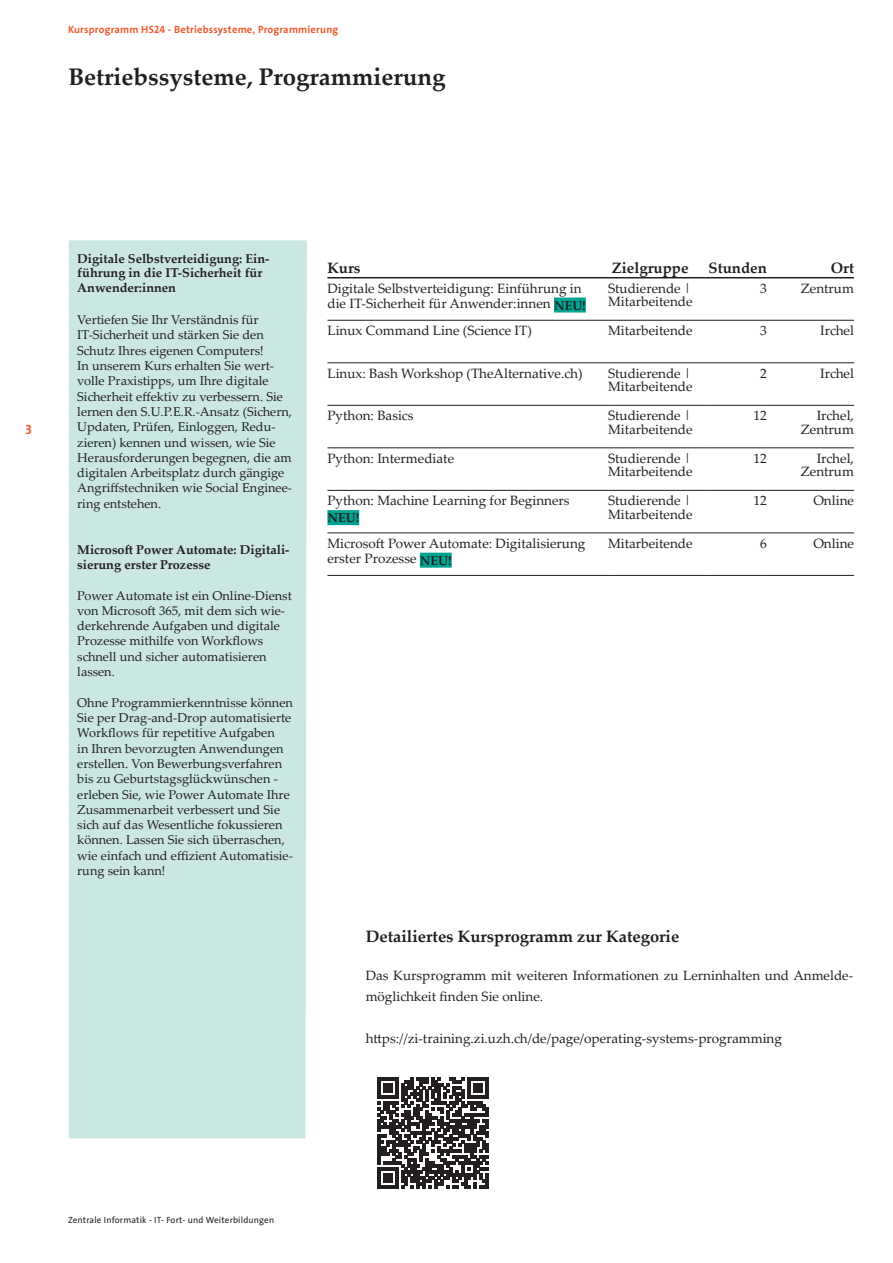
<style>
.page{position:relative;width:893px;height:1263px;background:#fff}
.page>*{position:absolute;margin:0;border:0;box-sizing:border-box;transform-origin:0 0}
.t1{font:700 24px "Palatino Linotype";color:#231f20}
.t2{font:700 16.5px "Palatino Linotype";color:#231f20}
.t3{font:700 15px "Palatino Linotype";color:#231f20}
.t4{font:13.5px/13.5px "Palatino Linotype";color:#231f20}
.t5{font:13.5px "The Sans LP7 Bld";color:#f1592f}
.t6{font:12.75px/15.3px "Palatino Linotype";color:#231f20}
.t7{font:700 12.75px/13.5px "Palatino Linotype";color:#231f20}
.t8{font:10.5px "The Sans LP7 Bld";letter-spacing:.02em;color:#f1592f}
.t9{font:9px "The Sans LP5 Plain";letter-spacing:.02em;color:#231f20}
</style>
<div class="page">
<hr style="left:608px;top:277px;width:98px;height:1px;background:#231f20">
<hr style="left:327px;top:320px;width:281px;height:1px;background:#231f20">
<hr style="left:327px;top:362px;width:281px;height:1px;background:#231f20">
<hr style="left:327px;top:405px;width:281px;height:1px;background:#231f20">
<hr style="left:327px;top:448px;width:281px;height:1px;background:#231f20">
<hr style="left:327px;top:533px;width:281px;height:1px;background:#231f20">
<hr style="left:327px;top:575px;width:281px;height:1px;background:#231f20">
<hr style="left:706px;top:277px;width:61px;height:1px;background:#231f20">
<hr style="left:767px;top:277px;width:87px;height:1px;background:#231f20">
<hr style="left:608px;top:490px;width:98px;height:1px;background:#231f20">
<hr style="left:706px;top:490px;width:61px;height:1px;background:#231f20">
<hr style="left:767px;top:490px;width:87px;height:1px;background:#231f20">
<hr style="left:608px;top:320px;width:98px;height:1px;background:#231f20">
<hr style="left:608px;top:362px;width:98px;height:1px;background:#231f20">
<hr style="left:608px;top:405px;width:98px;height:1px;background:#231f20">
<hr style="left:608px;top:448px;width:98px;height:1px;background:#231f20">
<hr style="left:608px;top:533px;width:98px;height:1px;background:#231f20">
<hr style="left:608px;top:575px;width:98px;height:1px;background:#231f20">
<hr style="left:706px;top:320px;width:61px;height:1px;background:#231f20">
<hr style="left:706px;top:362px;width:61px;height:1px;background:#231f20">
<hr style="left:706px;top:405px;width:61px;height:1px;background:#231f20">
<hr style="left:706px;top:448px;width:61px;height:1px;background:#231f20">
<hr style="left:706px;top:533px;width:61px;height:1px;background:#231f20">
<hr style="left:706px;top:575px;width:61px;height:1px;background:#231f20">
<hr style="left:767px;top:320px;width:87px;height:1px;background:#231f20">
<hr style="left:767px;top:362px;width:87px;height:1px;background:#231f20">
<hr style="left:767px;top:405px;width:87px;height:1px;background:#231f20">
<hr style="left:767px;top:448px;width:87px;height:1px;background:#231f20">
<hr style="left:767px;top:533px;width:87px;height:1px;background:#231f20">
<hr style="left:767px;top:575px;width:87px;height:1px;background:#231f20">
<hr style="left:327px;top:490px;width:281px;height:1px;background:#231f20">
<hr style="left:327px;top:277px;width:281px;height:1px;background:#231f20">
<div style="left:554px;top:297px;width:32px;height:15px;background:#00a290"></div>
<div style="left:327px;top:510px;width:32px;height:15px;background:#00a290"></div>
<div style="left:420px;top:553px;width:32px;height:15px;background:#00a290"></div>
<div style="left:69px;top:240px;width:238px;height:898px;background:#cae7e2"></div>
<svg style="left:378px;top:1078px;width:111px;height:111px"></svg>
<hr style="left:486px;top:1174px;width:3px;height:15px;background:#231f20">
<p class="t8" style="left:68px;top:23px;width:272px">Kursprogramm HS24 - Betriebssysteme, Programmierung</p>
<h1 class="t1" style="left:68px;top:60px;width:379px">Betriebssysteme, Programmierung</h1>
<p class="t5" style="left:26px;top:421px;width:8px">3</p>
<p class="t7" style="left:77px;top:252px;width:194px">Digitale Selbstverteidigung: Ein&shy;führung in die IT-Sicherheit für</p>
<p class="t7" style="left:77px;top:280px;width:100px">Anwender:innen</p>
<p class="t6" style="left:77px;top:312px;width:216px">Vertiefen Sie Ihr Verständnis für IT-Sicherheit und stärken Sie den Schutz Ihres eigenen Computers!<br>In unserem Kurs erhalten Sie wert&shy;volle Praxistipps, um Ihre digitale Sicherheit effektiv zu verbessern. Sie lernen den S.U.P.E.R.-Ansatz (Sichern, Updaten, Prüfen, Einloggen, Redu&shy;zieren) kennen und wissen, wie Sie Herausforderungen begegnen, die am digitalen Arbeitsplatz durch gängige Angriffstechniken wie Social Enginee&shy;ring entstehen.</p>
<p class="t7" style="left:77px;top:541px;width:214px;line-height:15.3px">Microsoft Power Automate: Digitali&shy;sierung erster Prozesse</p>
<p class="t6" style="left:77px;top:587px;width:216px">Power Automate ist ein Online-Dienst von Microsoft 365, mit dem sich wie&shy;derkehrende Aufgaben und digitale<br>Prozesse mithilfe von Workflows schnell und sicher automatisieren lassen.</p>
<p class="t6" style="left:77px;top:694px;width:217px">Ohne Programmierkenntnisse können Sie per Drag-and-Drop automatisierte Workflows für repetitive Aufgaben<br>in Ihren bevorzugten Anwendungen erstellen. Von Bewerbungsverfahren bis zu Geburtstagsglückwünschen - erleben Sie, wie Power Automate Ihre Zusammenarbeit verbessert und Sie sich auf das Wesentliche fokussieren können. Lassen Sie sich überraschen, wie einfach und effizient Automatisie&shy;rung sein kann!</p>
<p class="t3" style="left:327px;top:257px;width:35px">Kurs</p>
<p class="t3" style="left:612px;top:257px;width:78px">Zielgruppe</p>
<p class="t3" style="left:708px;top:257px;width:60px">Stunden</p>
<p class="t3" style="left:831px;top:257px;width:25px">Ort</p>
<p class="t4" style="left:327px;top:280px;width:260px;line-height:15.3px">Digitale Selbstverteidigung: Einführung in die IT-Sicherheit für Anwender:innen <sub>NEU!</sub></p>
<p class="t4" style="left:608px;top:281px;width:86px">Studierende |<br>Mitarbeitende</p>
<p class="t4" style="left:760px;top:281px;width:8px">3</p>
<p class="t4" style="left:801px;top:281px;width:55px">Zentrum</p>
<p class="t4" style="left:327px;top:323px;width:206px">Linux Command Line (Science IT)</p>
<p class="t4" style="left:608px;top:323px;width:86px">Mitarbeitende</p>
<p class="t4" style="left:760px;top:323px;width:8px">3</p>
<p class="t4" style="left:820px;top:323px;width:35px">Irchel</p>
<p class="t4" style="left:327px;top:366px;width:257px">Linux: Bash Workshop (TheAlternative.ch)</p>
<p class="t4" style="left:608px;top:366px;width:86px">Studierende |<br>Mitarbeitende</p>
<p class="t4" style="left:760px;top:366px;width:8px">2</p>
<p class="t4" style="left:820px;top:366px;width:35px">Irchel</p>
<p class="t4" style="left:327px;top:408px;width:88px">Python: Basics</p>
<p class="t4" style="left:608px;top:408px;width:86px">Studierende |<br>Mitarbeitende</p>
<p class="t4" style="left:753px;top:408px;width:15px">12</p>
<p class="t4" style="left:801px;top:408px;width:55px;text-align:right">Irchel,<br>Zentrum</p>
<p class="t4" style="left:327px;top:451px;width:128px">Python: Intermediate</p>
<p class="t4" style="left:608px;top:451px;width:86px">Studierende |<br>Mitarbeitende</p>
<p class="t4" style="left:753px;top:451px;width:15px">12</p>
<p class="t4" style="left:801px;top:451px;width:55px;text-align:right">Irchel,<br>Zentrum</p>
<p class="t4" style="left:327px;top:493px;width:244px">Python: Machine Learning for Beginners</p>
<p class="t7" style="left:327px;top:511px;width:33px">NEU!</p>
<p class="t4" style="left:608px;top:493px;width:86px">Studierende |<br>Mitarbeitende</p>
<p class="t4" style="left:753px;top:493px;width:15px">12</p>
<p class="t4" style="left:813px;top:493px;width:42px">Online</p>
<p class="t4" style="left:327px;top:535px;width:259px;line-height:15.3px">Microsoft Power Automate: Digitalisierung erster Prozesse <sub>NEU!</sub></p>
<p class="t4" style="left:608px;top:536px;width:86px">Mitarbeitende</p>
<p class="t4" style="left:760px;top:536px;width:8px">6</p>
<p class="t4" style="left:813px;top:536px;width:42px">Online</p>
<p class="t2" style="left:366px;top:924px;width:315px">Detailiertes Kursprogramm zur Kategorie</p>
<p class="t4" style="left:366px;top:965px;width:489px;line-height:21px">Das Kursprogramm mit weiteren Informationen zu Lerninhalten und Anmelde&shy;möglichkeit finden Sie online.</p>
<p class="t4" style="left:366px;top:1031px;width:418px">https://zi-training.zi.uzh.ch/de/page/operating-systems-programming</p>
<p class="t9" style="left:68px;top:1214px;width:208px">Zentrale Informatik - IT- Fort- und Weiterbildungen</p>
</div>
